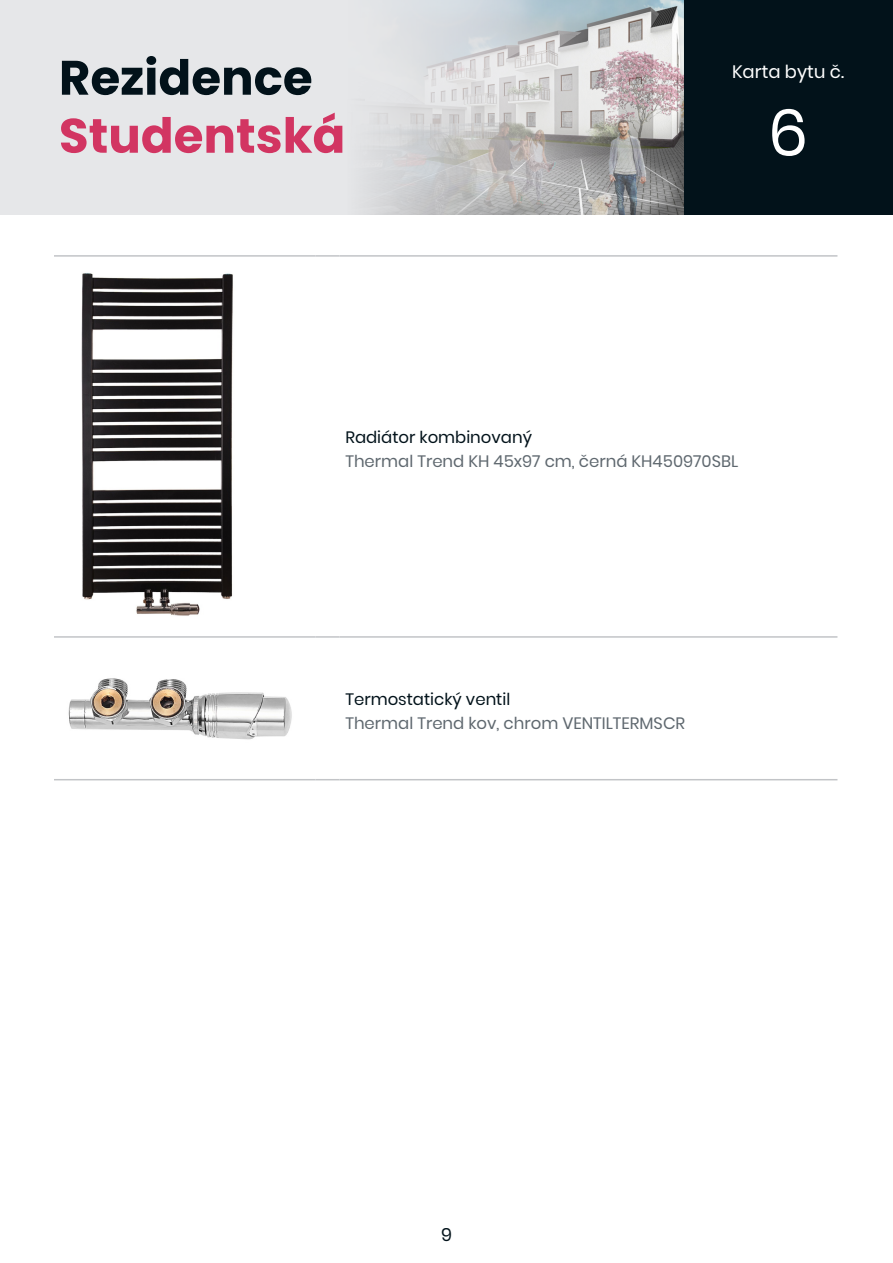
<style>
.page{position:relative;width:893px;height:1263px;background:#fff}
.page>*{position:absolute;margin:0;border:0;box-sizing:border-box;transform-origin:0 0}
.t1{font:64.5px "Poppins";color:#fff}
.t2{font:18px "Poppins";color:#fff}
.t3{font:18px "Poppins";color:#02121a}
.t4{font:16.5px "Poppins";color:#5f686f}
.t5{font:16.5px "Poppins";color:#02121a}
</style>
<div class="page">
<div style="left:0;top:0;width:893px;height:215px;background:#e6e7e9"></div>
<div style="left:683px;top:0;width:210px;height:215px;background:#02121a"></div>
<img style="left:367px;top:0;width:316px;height:215px">
<svg style="left:62px;top:56px;width:249px;height:39px"></svg>
<svg style="left:61px;top:113px;width:281px;height:40px"></svg>
<hr style="left:54px;top:255px;width:262px;height:2px;background:#c2c4c7">
<hr style="left:316px;top:255px;width:23px;height:2px;background:#c2c4c7">
<hr style="left:339px;top:255px;width:498px;height:2px;background:#c2c4c7">
<hr style="left:54px;top:636px;width:262px;height:2px;background:#c2c4c7">
<hr style="left:316px;top:636px;width:23px;height:2px;background:#c2c4c7">
<hr style="left:339px;top:636px;width:498px;height:2px;background:#c2c4c7">
<hr style="left:54px;top:779px;width:262px;height:1px;background:#c2c4c7">
<svg style="left:316px;top:779px;width:23px;height:1px"></svg>
<hr style="left:339px;top:779px;width:498px;height:1px;background:#c2c4c7">
<img style="left:81px;top:273px;width:152px;height:343px">
<img style="left:68px;top:678px;width:224px;height:62px">
<p class="t2" style="left:732px;top:61px;width:114px">Karta bytu č.</p>
<h1 class="t1" style="left:768px;top:96px;width:42px">6</h1>
<p class="t5" style="left:345px;top:428px;width:188px">Radiátor kombinovaný</p>
<p class="t4" style="left:345px;top:452px;width:394px">Thermal Trend KH 45x97 cm, černá KH450970SBL</p>
<p class="t5" style="left:345px;top:690px;width:166px">Termostatický ventil</p>
<p class="t4" style="left:345px;top:714px;width:341px">Thermal Trend kov, chrom VENTILTERMSCR</p>
<p class="t3" style="left:441px;top:1224px;width:12px">9</p>
</div>
